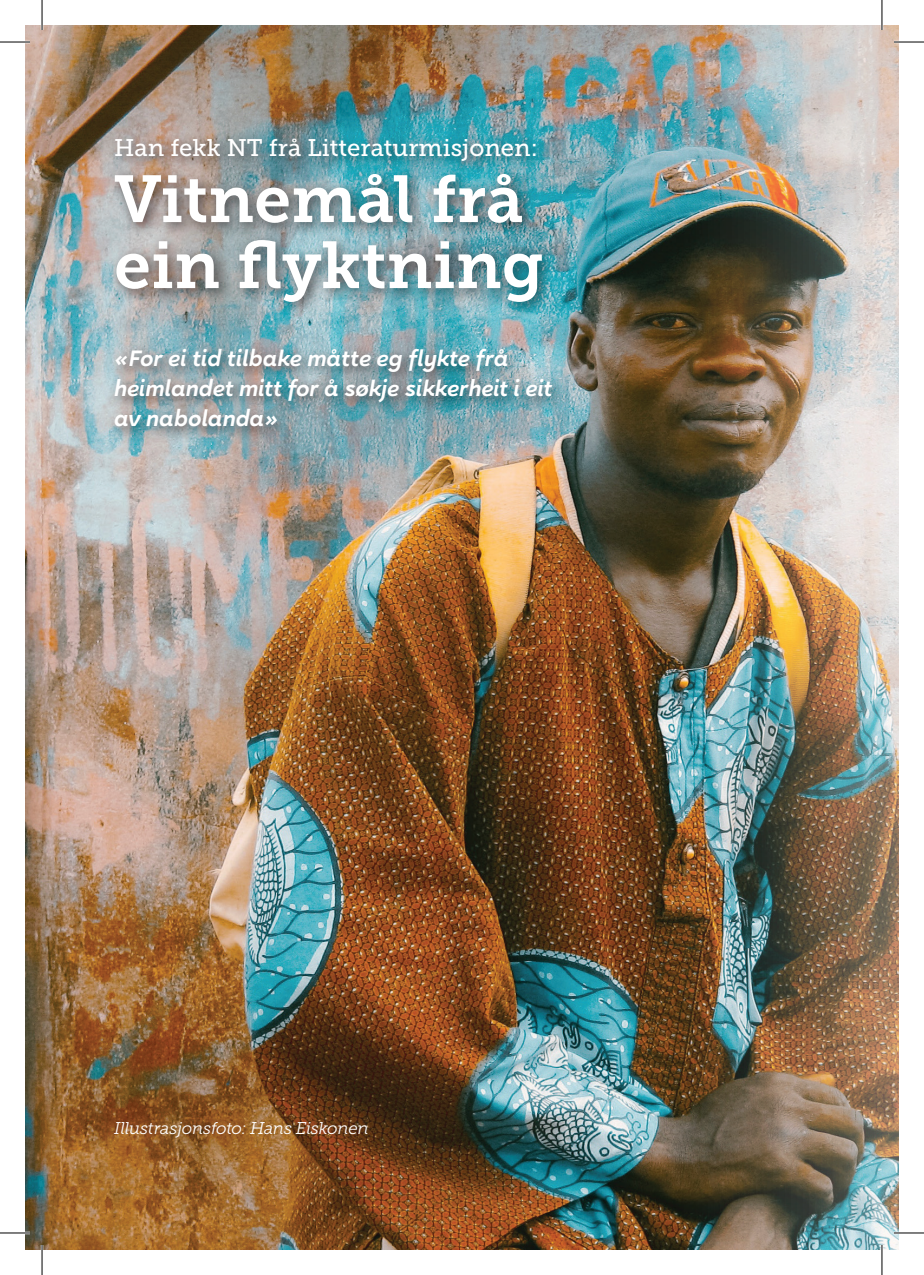
<style>
.page{position:relative;width:924px;height:1275px;background:#fff}
.page>*{position:absolute;margin:0;border:0;box-sizing:border-box;transform-origin:0 0}
.t1{font:66px/66px "Museo Slab 700";color:#fff}
.t2{font:italic 600 24px/30px "Halcyon";letter-spacing:-.01em;color:#fff}
.t3{font:24px "Museo Slab 500";color:#fff}
.t4{font:italic 17px "Museo Slab 300";letter-spacing:-.015em;color:#fff}
</style>
<div class="page">
<img style="left:25px;top:25px;width:873px;height:1225px">
<div style="left:107px;top:131px;width:460px;height:312px;background:#231f20;opacity:.75"></div>
<hr style="left:0;top:41px;width:30px;height:2px;background:#fff">
<hr style="left:893px;top:41px;width:30px;height:2px;background:#fff">
<hr style="left:0;top:1231px;width:30px;height:3px;background:#fff">
<hr style="left:893px;top:1231px;width:30px;height:3px;background:#fff">
<hr style="left:41px;top:0;width:2px;height:30px;background:#fff">
<hr style="left:41px;top:1245px;width:2px;height:30px;background:#fff">
<hr style="left:880px;top:0;width:2px;height:30px;background:#fff">
<hr style="left:880px;top:1245px;width:2px;height:30px;background:#fff">
<hr style="left:0;top:42px;width:30px;height:1px;background:#000">
<hr style="left:893px;top:42px;width:30px;height:1px;background:#000">
<hr style="left:0;top:1232px;width:30px;height:1px;background:#000">
<hr style="left:893px;top:1232px;width:30px;height:1px;background:#000">
<hr style="left:42px;top:0;width:1px;height:30px;background:#000">
<hr style="left:42px;top:1245px;width:1px;height:30px;background:#000">
<hr style="left:881px;top:0;width:1px;height:30px;background:#000">
<hr style="left:881px;top:1245px;width:1px;height:30px;background:#000">
<p class="t3" style="left:114px;top:134px;width:425px">Han fekk NT frå Litteraturmisjonen:</p>
<h1 class="t1" style="left:114px;top:167px;width:431px">Vitnemål frå ein flyktning</h1>
<p class="t2" style="left:114px;top:344px;width:440px">«For ei tid tilbake måtte eg flykte frå heimlandet mitt for å søkje sikkerheit i eit av nabolanda»</p>
<p class="t4" style="left:114px;top:1119px;width:256px">Illustrasjonsfoto: Hans Eiskonen</p>
</div>
